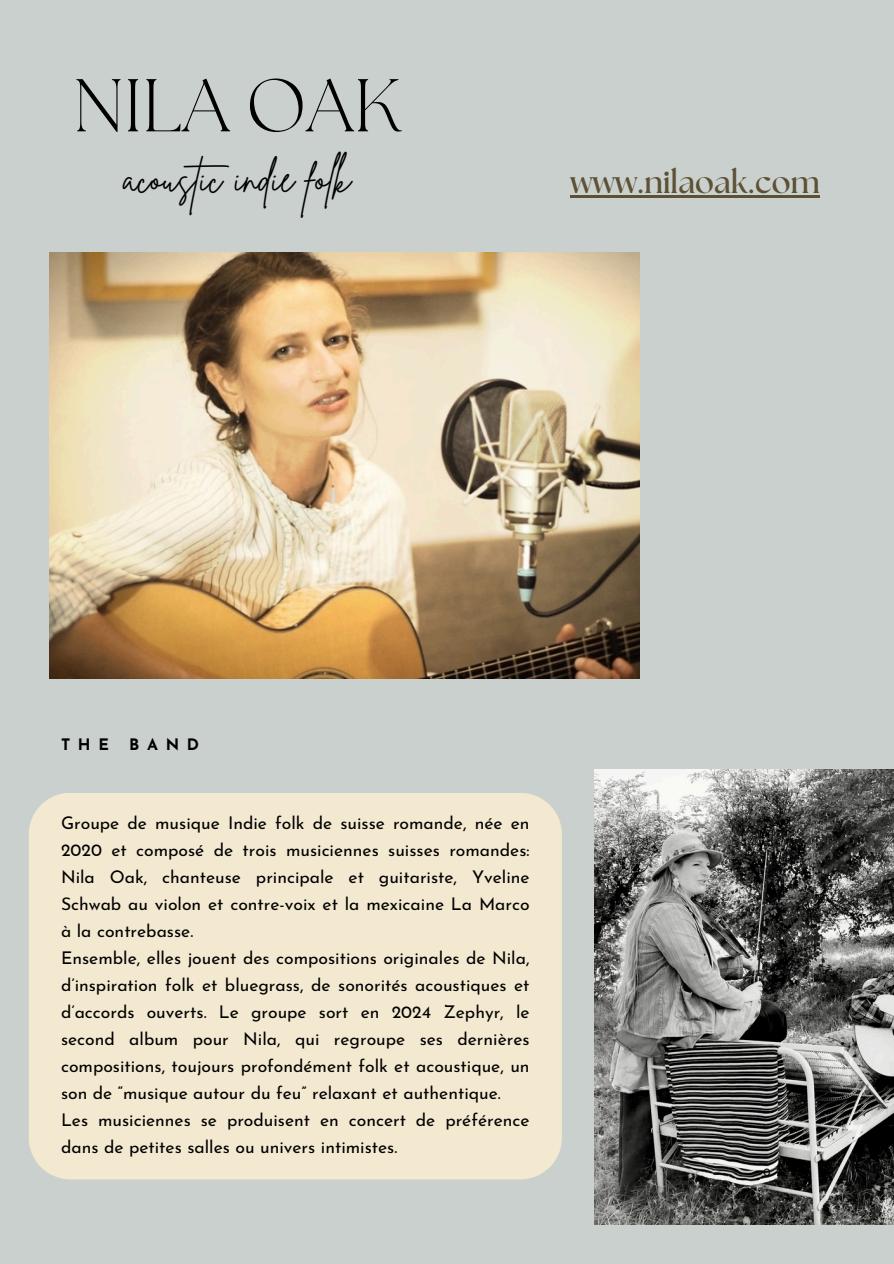
<style>
.page{position:relative;width:894px;height:1264px;background:#fff}
.page>*{position:absolute;margin:0;border:0;box-sizing:border-box;transform-origin:0 0}
.t1{font:300 74.55px "The Seasons";color:#000}
.t2{font:40.5px "Brittany Signature";color:#000}
.t3{font:700 31.5px "The Seasons";color:#5d5135}
.t4{font:17.55px/27px "Josefin Sans";color:#000;text-align:justify}
.t5{font:700 15.75px "Josefin Sans";letter-spacing:.48em;color:#000}
.t6{font:11.25px "Josefin Sans";color:#000}
</style>
<div class="page">
<div style="left:0;top:0;width:893px;height:1263px;background:#cad0cd"></div>
<img style="left:50px;top:253px;width:589px;height:425px">
<img style="left:594px;top:769px;width:299px;height:455px">
<div style="left:29px;top:793px;width:532px;height:386px;background:#f3e9d1"></div>
<hr style="left:570px;top:196px;width:249px;height:2px;background:#5d5135">
<h1 class="t1" style="left:73px;top:72px;width:329px">NILA OAK</h1>
<h2 class="t2" style="left:124px;top:151px;width:228px">acoustic indie folk</h2>
<p class="t3" style="left:570px;top:168px;width:251px">www.nilaoak.com</p>
<p class="t5" style="left:61px;top:738px;width:49px">THE</p>
<p class="t5" style="left:129px;top:738px;width:71px">BAND</p>
<h3 class="t4" style="left:61px;top:810px;width:470px">Groupe de musique Indie folk de suisse romande, née en 2020 et composé de trois musiciennes suisses romandes:<br>Nila Oak, chanteuse principale et guitariste, Yveline Schwab au violon et contre-voix et la mexicaine La Marco à la contrebasse.</h3>
<p class="t4" style="left:61px;top:945px;width:470px">Ensemble, elles jouent des compositions originales de Nila, d’inspiration folk et bluegrass, de sonorités acoustiques et d’accords ouverts. Le groupe sort en 2024 Zephyr, le second album pour Nila, qui regroupe ses dernières compositions, toujours profondément folk et acoustique, un son de “musique autour du feu” relaxant et authentique.</p>
<h4 class="t4" style="left:61px;top:1107px;width:470px">Les musiciennes se produisent en concert de préférence dans de petites salles ou univers intimistes.</h4>
<p class="t6" style="left:763px;top:1167px;width:20px">0 7</p>
</div>
